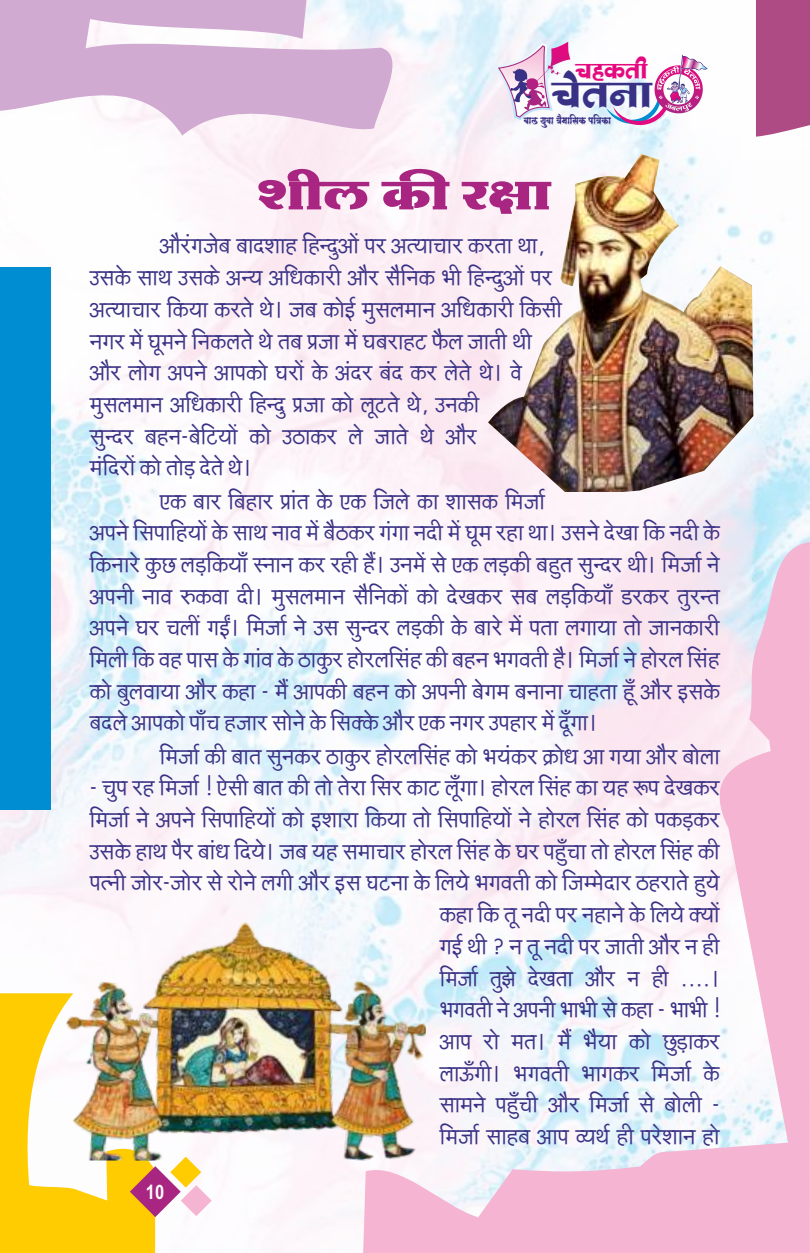
<style>
.page{position:relative;width:810px;height:1253px;background:#fff}
.page>*{position:absolute;margin:0;border:0;box-sizing:border-box;transform-origin:0 0}
.t1{font:55.2px "SHREE DEV7";color:#a82682}
.t2{font:50.4px "SHREE DEV7";color:#393185;scale:.93 1}
.t3{font:30px "SHREE DEV7";color:#e5097f;scale:.87 1}
.t4{font:26px/31.6px "APS DV Prakash Roman Normal";color:#393185}
.t5{font:700 20px "Arial Narrow";color:#fefefe}
.t6{font:12.6px "SHREE DEV7";color:#393185;scale:.74 1}
</style>
<div class="page">
<img style="left:0;top:0;width:810px;height:1225px">
<svg style="left:0;top:0;width:408px;height:137px;fill:#d0aad0"></svg>
<svg style="left:756px;top:0;width:54px;height:168px"></svg>
<svg style="left:363px;top:542px;width:447px;height:711px"></svg>
<div style="left:0;top:267px;width:51px;height:542px;background:#008dd2"></div>
<img style="left:488px;top:154px;width:265px;height:338px">
<img style="left:46px;top:921px;width:383px;height:240px">
<img style="left:0;top:993px;width:212px;height:260px">
<svg style="left:494px;top:42px;width:76px;height:78px"></svg>
<svg style="left:607px;top:55px;width:100px;height:71px"></svg>
<p class="t3" style="left:576px;top:56px;width:84px">MhH$Vr</p>
<h2 class="t2" style="left:552px;top:70px;width:109px">MoVZm</h2>
<p class="t6" style="left:524px;top:115px;width:119px">~MC ¶WDM Ì¡‘M{GH$ N{ÌH$M</p>
<h1 class="t1" style="left:257px;top:168px;width:295px">erc H$sajm</h1>
<p class="t4" style="left:90px;top:232px;width:474px;text-indent:70px">Deewjbiepesye yeeoMeen efnvogDeeW hej DelÙeeÛeej keâjlee Lee, Gmekesâ meeLe Gmekeâs DevÙe DeefOekeâejer Deewj mewefvekeâ Yeer efnvogDeeW hej DelÙeeÛeej efkeâÙee keâjles Les~ peye keâesF&amp; cegmeueceeve DeefOekeâejer efkeâmeer veiej ceW Ietceves efvekeâueles Les leye Øepee ceW Ieyejenš hewâue peeleer Leer Deewj ueesie Deheves Deehekeâes IejeW kesâ Deboj yebo keâj uesles Les~ Jes cegmeueceeve DeefOekeâejer efnvog Øepee keâes uetšles Les, Gvekeâer<br>megvoj yenve-yesefšÙeeW keâes G"ekeâj ues peeles Les Deewj<br>cebefojeW keâes leesÌ[ osles Les~</p>
<p class="t4" style="left:90px;top:487px;width:632px;text-indent:70px">Skeâ yeej efyenej Øeeble kesâ Skeâ efpeues keâe Meemekeâ efcepee&amp;<br>Deheves efmeheeefnÙeeW kesâ meeLe veeJe ceW yew"keâj iebiee veoer ceW Ietce jne Lee~ Gmeves osKee efkeâ veoer kesâ efkeâveejs kegâÚ ueÌ[efkeâÙeeB mveeve keâj jner nQ~ GveceW mes Skeâ ueÌ[keâer yengle megvoj Leer~ efcepee&amp; ves Deheveer veeJe ®keâJee oer~ cegmeueceeve mewefvekeâeW keâes osKekeâj meye ueÌ[efkeâÙeeB [jkeâj legjvle Deheves Iej ÛeueeR ieFË~ efcepee&amp; ves Gme megvoj ueÌ[keâer kesâ yeejs ceW helee ueieeÙee lees peevekeâejer efceueer efkeâ Jen heeme kesâ ieebJe kesâ "ekegâj nesjueefmebn keâer yenve YeieJeleer nw~ efcepee&amp; ves nesjue efmebn keâes yegueJeeÙee Deewj keâne - ceQ Deehekeâer yenve keâes Deheveer yesiece yeveevee Ûeenlee ntB Deewj Fmekesâ yeoues Deehekeâes heeBÛe npeej meesves kesâ efmekeäkesâ Deewj Skeâ veiej Ghenej ceW otBiee~</p>
<p class="t4" style="left:160px;top:742px;width:561px">efcepee&amp; keâer yeele megvekeâj "ekegâj nesjueefmebn keâes YeÙebkeâj ›eâesOe Dee ieÙee Deewj yeesuee</p>
<p class="t4" style="left:90px;top:774px;width:632px;text-align:right">- Ûeghe jn efcepee&amp; ! Ssmeer yeele keâer lees lesje efmej keâeš uetBiee~ nesjue efmebn keâe Ùen ¤he osKekeâj efcepee&amp; ves Deheves efmeheeefnÙeeW keâes FMeeje efkeâÙee lees efmeheeefnÙeeW ves nesjue efmebn keâes hekeâÌ[keâj Gmekesâ neLe hewj yeebOe efoÙes~ peye Ùen meceeÛeej nesjue efmebn kesâ Iej hengBÛee lees nesjue efmebn keâer helveer peesj-peesj mes jesves ueieer Deewj Fme Iešvee kesâ efueÙes YeieJeleer keâes efpeccesoej "njeles ngÙes keâne efkeâ let veoer hej veneves kesâ efueÙes keäÙeeW<br>ieF&amp; Leer ? ve let veoer hej peeleer Deewj ve ner<br>efcepee&amp; lePg es oKs elee Deejw ve ner ....~<br>YeieJeleer ves Deheveer YeeYeer mes keâne - YeeYeer !<br>Deehe jes cele~ ceQ YewÙee keâes ÚgÌ[ekeâj<br>ueeTBieer~ YeieJeleer Yeeiekeâj efcepee&amp; kesâ<br>meeceves hengBÛeer Deewj efcepee&amp; mes yeesueer -<br>efcepee&amp; meenye Deehe JÙeLe&amp; ner hejsMeeve nes</p>
<p class="t5" style="left:146px;top:1184px;width:20px">10</p>
</div>
